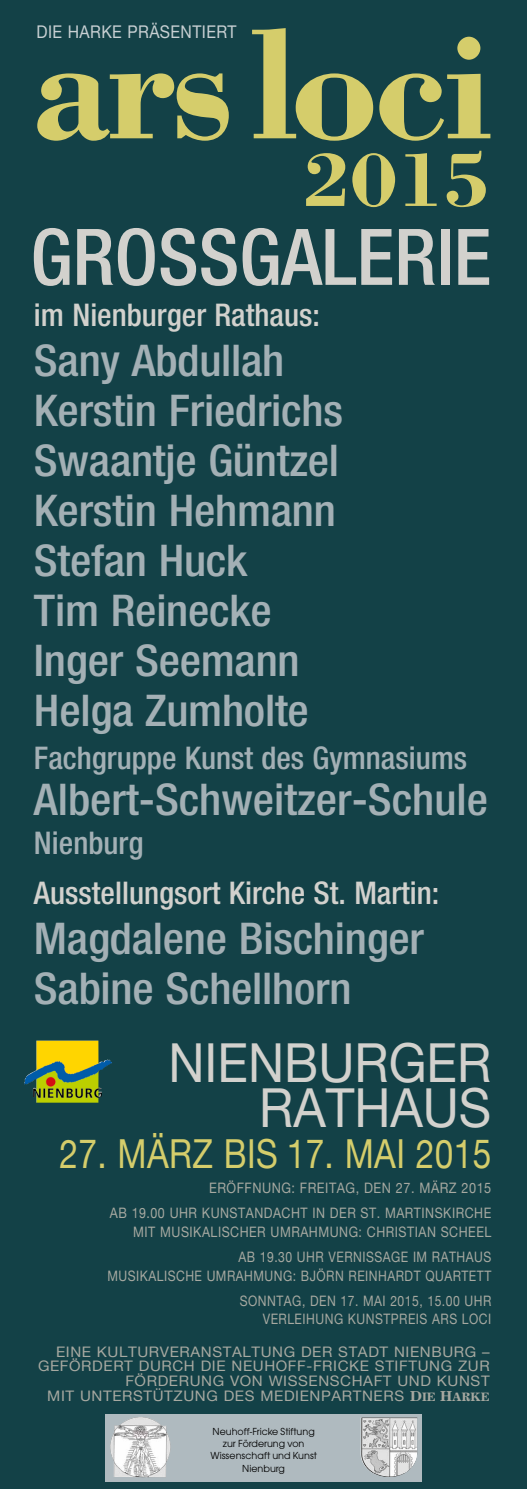
<style>
.page{position:relative;width:527px;height:1489px;background:#fff}
.page>*{position:absolute;margin:0;border:0;box-sizing:border-box;transform-origin:0 0}
.t1{font:700 161.25px "Bodoni";letter-spacing:-.035em;color:#d5cd6b}
.t2{font:700 79.38px "Bodoni";color:#d5cd6b}
.t3{font:500 condensed 78.12px "Helvetica Neue";color:#d2d1cd}
.t4{font:53.75px/45px "Helvetica Neue";color:#d2d1cd;text-align:right;scale:.93 1}
.t5{font:500 condensed 43.75px/50px "Helvetica Neue LT";letter-spacing:-.005em;color:#a3b0b5;scale:1.05 1}
.t6{font:40px "Helvetica Neue";letter-spacing:.01em;color:#d5cd6b;scale:.84 1}
.t7{font:500 condensed 31.25px "Helvetica Neue LT";color:#d2d1cd}
.t8{font:500 condensed 31.25px "Helvetica Neue LT";color:#a3b0b5}
.t9{font:17.5px "Helvetica Neue";letter-spacing:.025em;color:#c8d0d3;scale:.9 1}
.t10{font:14.5px/14.5px "Helvetica Neue";letter-spacing:.04em;color:#a7a9a1;text-align:right;scale:1.04 1}
.t11{font:14.38px/25.6px "Helvetica Neue";letter-spacing:.04em;color:#a7a9a1;text-align:right;scale:.84 1}
.t12{font:14.38px/25.5px "Helvetica Neue";letter-spacing:.04em;color:#a7a9a1;text-align:right;scale:.88 1}
.t13{font:14.38px/25.8px "Helvetica Neue";letter-spacing:.04em;color:#a7a9a1;text-align:right;scale:.86 1}
.t14{font:10.62px/12.2px "Avant Garde Gothic Itc T";color:#000;text-align:center}
.s1{font-family:"Excelsior";font-weight:700}
.s2{font-family:"Excelsior";font-weight:700;font-size:12.25px}
</style>
<div class="page">
<div style="left:0;top:0;width:526px;height:1488px;background:#134147"></div>
<img style="left:24px;top:1040px;width:88px;height:62px">
<svg style="left:105px;top:1414px;width:316px;height:67px;background:#b3bcc0"></svg>
<img style="left:110px;top:1416px;width:61px;height:61px">
<p class="t9" style="left:37px;top:19px;width:223px">DIE HARKE PRÄSENTIERT</p>
<h1 class="t1" style="left:30px;top:-16px;width:462px">arsloci</h1>
<h2 class="t2" style="left:303px;top:130px;width:190px">2015</h2>
<h3 class="t3" style="left:30px;top:210px;width:462px">GROSSGALERIE</h3>
<p class="t7" style="left:34px;top:296px;width:287px">im Nienburger Rathaus:</p>
<p class="t5" style="left:34px;top:335px;width:295px">Sany Abdullah<br>Kerstin Friedrichs<br>Swaantje Güntzel<br>Kerstin Hehmann<br>Stefan Huck<br>Tim Reinecke<br>Inger Seemann<br>Helga Zumholte</p>
<p class="t8" style="left:34px;top:739px;width:434px">Fachgruppe Kunst des Gymnasiums</p>
<p class="t5" style="left:34px;top:774px;width:433px">Albert-Schweitzer-Schule</p>
<p class="t8" style="left:34px;top:824px;width:111px">Nienburg</p>
<p class="t7" style="left:34px;top:874px;width:406px">Ausstellungsort Kirche St. Martin:</p>
<p class="t5" style="left:34px;top:912px;width:372px">Magdalene Bischinger<br>Sabine Schellhorn</p>
<p class="t4" style="left:168px;top:1043px;width:348px">NIENBURGER<br>RATHAUS</p>
<p class="t6" style="left:59px;top:1125px;width:515px">27. MÄRZ BIS 17. MAI 2015</p>
<p class="t12" style="left:110px;top:1175px;width:434px">ERÖFFNUNG: FREITAG, DEN 27. MÄRZ 2015<br>AB 19.00 UHR KUNSTANDACHT IN DER ST. MARTINSKIRCHE</p>
<p class="t13" style="left:133px;top:1219px;width:109px">MIT MUSI KALISCHER</p>
<p class="t13" style="left:270px;top:1219px;width:35px">UMRAH</p>
<p class="t13" style="left:238px;top:1219px;width:295px">MUNG: CHRISTIAN SCHEEL<br>AB 19.30 UHR VERNISSAGE IM RATHAUS</p>
<p class="t11" style="left:107px;top:1263px;width:458px">M USIKALISCHE UM RAHM UNG: BJÖRN REINHARDT QUARTETT<br>SONNTAG, DEN 17. MAI 2015, 15.00 UHR</p>
<p class="t11" style="left:262px;top:1306px;width:273px">VERLEIHUNG KUNSTPREIS ARS LOCI</p>
<p class="t10" style="left:38px;top:1345px;width:435px">EINE KULTURVERANSTALTUNG DER STADT NIENBURG – GEFÖRDERT DURCH DIE NEUHOFF-FRICKE STIFTUNG ZUR FÖRDERUNG VON WISSENSCHAFT UND KUNST<br>MIT UNTERSTÜTZUNG DES MEDIENPARTNERS <span class="s1">D</span><span class="s2">IE</span> <span class="s1">H</span><span class="s2">ARKE</span></p>
<p class="t14" style="left:210px;top:1425px;width:108px">Neuhoff-Fricke Stiftung zur Förderung von<br>Wissenschaft und Kunst<br>Nienburg</p>
</div>
